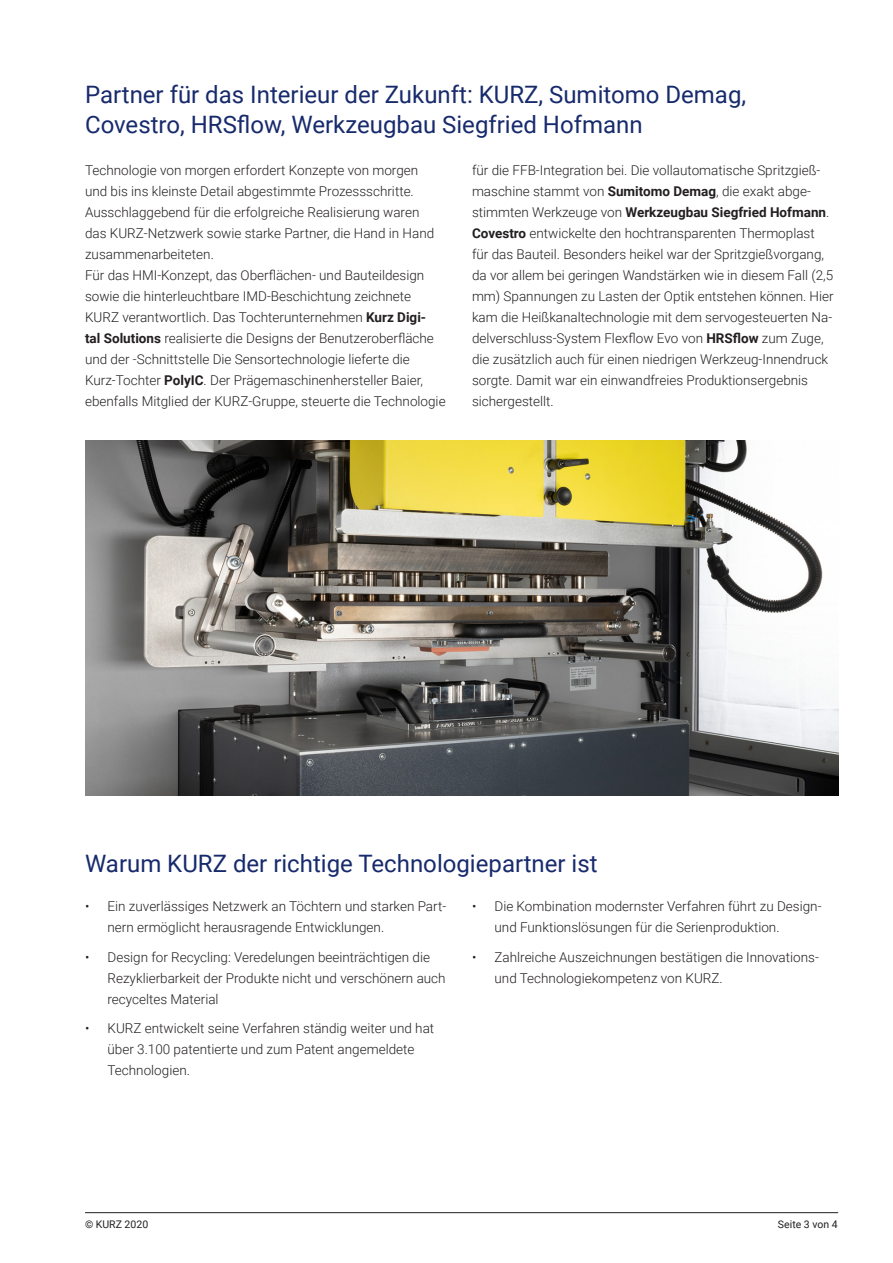
<style>
.page{position:relative;width:893px;height:1263px;background:#fff}
.page>*{position:absolute;margin:0;border:0;box-sizing:border-box;transform-origin:0 0}
.t1{font:24px/30px "Roboto";color:#172a6c}
.Fließtext{font:300 13.5px/21px "Roboto";color:#231f20}
.Copyright{font:10.5px "Roboto";color:#231f20}
.s1{font-weight:700}
</style>
<div class="page">
<hr style="left:85px;top:1212px;width:753px;height:1px;background:#231f20">
<img style="left:85px;top:440px;width:753px;height:355px">
<p class="t1" style="left:85px;top:79px;width:663px">Partner für das Interieur der Zukunft: KURZ, Sumitomo Demag,<br>Covestro, HRSflow, Werkzeugbau Siegfried Hofmann</p>
<p class="Fließtext" style="left:85px;top:159px;width:351px">Technologie von morgen erfordert Konzepte von morgen und bis ins kleinste Detail abgestimmte Prozessschritte.<br>Ausschlaggebend für die erfolgreiche Realisierung waren das KURZ-Netzwerk sowie starke Partner, die Hand in Hand zusammenarbeiteten.</p>
<p class="Fließtext" style="left:85px;top:264px;width:362px">Für das HMI-Konzept, das Oberflächen- und Bauteildesign sowie die hinterleuchtbare IMD-Beschichtung zeichnete KURZ verantwortlich. Das Tochterunternehmen <span class="s1">Kurz Digi-<br>tal Solutions</span> realisierte die Designs der Benutzeroberfläche und der -Schnittstelle Die Sensortechnologie lieferte die Kurz-Tochter <span class="s1">PolyIC</span>. Der Prägemaschinenhersteller Baier, ebenfalls Mitglied der KURZ-Gruppe, steuerte die Technologie</p>
<p class="Fließtext" style="left:472px;top:159px;width:363px">für die FFB-Integration bei. Die vollautomatische Spritzgieß&shy;maschine stammt von <span class="s1">Sumitomo Demag</span>, die exakt abge&shy;stimmten Werkzeuge von <span class="s1">Werkzeugbau Siegfried Hofmann</span>.<br><span class="s1">Covestro</span> entwickelte den hochtransparenten Thermoplast für das Bauteil. Besonders heikel war der Spritzgießvorgang, da vor allem bei geringen Wandstärken wie in diesem Fall (2,5 mm) Spannungen zu Lasten der Optik entstehen können. Hier kam die Heißkanaltechnologie mit dem servogesteuerten Na&shy;delverschluss-System Flexflow Evo von <span class="s1">HRSflow</span> zum Zuge, die zusätzlich auch für einen niedrigen Werkzeug-Innendruck sorgte. Damit war ein einwandfreies Produktionsergebnis sichergestellt.</p>
<p class="t1" style="left:85px;top:847px;width:514px">Warum KURZ der richtige Technologiepartner ist</p>
<p class="Fließtext" style="left:108px;top:895px;width:340px;text-indent:-22px">• Ein zuverlässiges Netzwerk an Töchtern und starken Part&shy;nern ermöglicht herausragende Entwicklungen.</p>
<p class="Fließtext" style="left:108px;top:946px;width:340px;text-indent:-22px">• Design for Recycling: Veredelungen beeinträchtigen die<br>Rezyklierbarkeit der Produkte nicht und verschönern auch recyceltes Material</p>
<p class="Fließtext" style="left:108px;top:1017px;width:328px;text-indent:-22px">• KURZ entwickelt seine Verfahren ständig weiter und hat über 3.100 patentierte und zum Patent angemeldete<br>Technologien.</p>
<p class="Fließtext" style="left:494px;top:895px;width:329px;text-indent:-22px">• Die Kombination modernster Verfahren führt zu Design&shy;und Funktionslösungen für die Serienproduktion.</p>
<p class="Fließtext" style="left:494px;top:946px;width:326px;text-indent:-22px">• Zahlreiche Auszeichnungen bestätigen die Innovations&shy;und Technologiekompetenz von KURZ.</p>
<p class="Copyright" style="left:85px;top:1217px;width:65px">© KURZ 2020</p>
<p class="Copyright" style="left:778px;top:1217px;width:61px">Seite 3 von 4</p>
</div>
